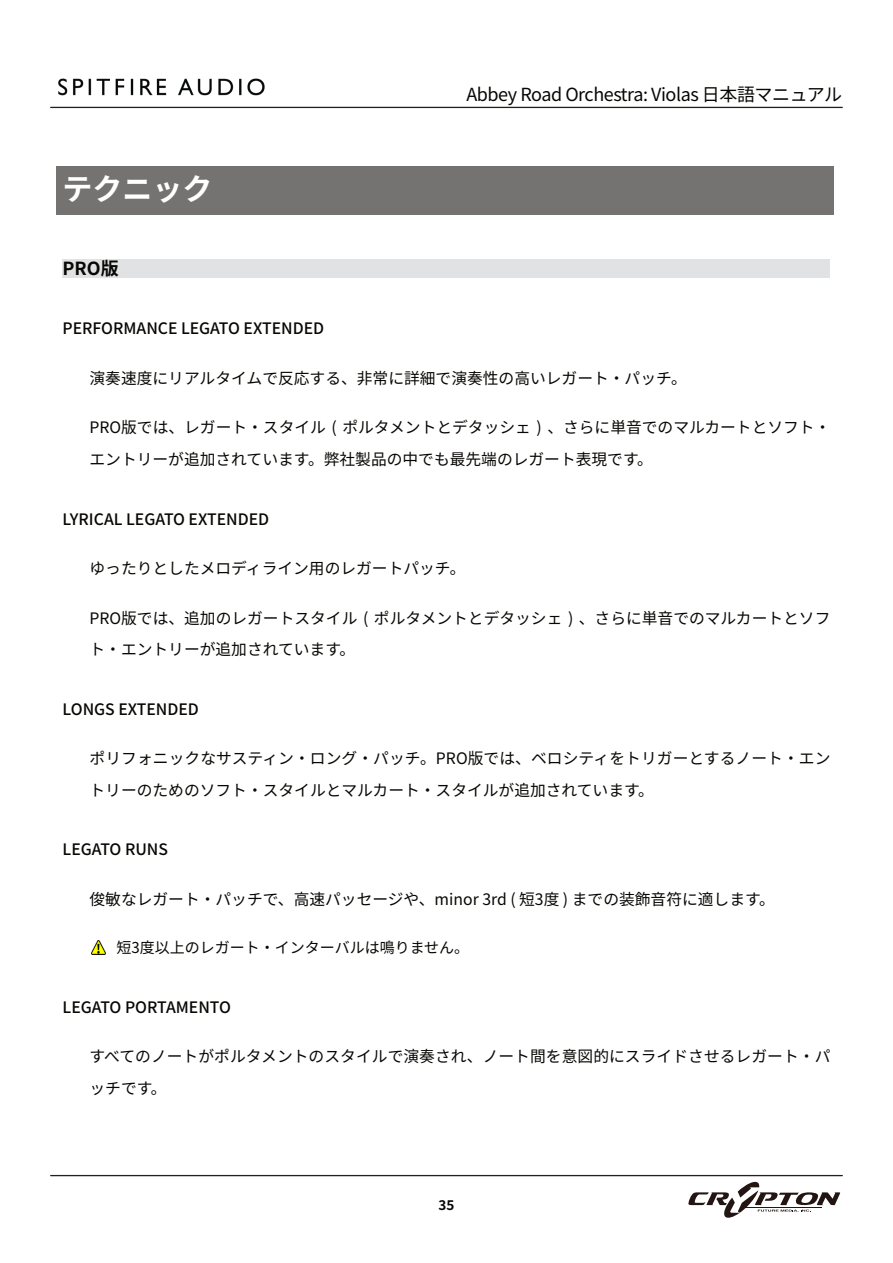
<style>
.page{position:relative;width:893px;height:1263px;background:#fff}
.page>*{position:absolute;margin:0;border:0;box-sizing:border-box;transform-origin:0 0}
.t1{font:700 30px "Source Han Sans JP";color:#fff}
.t2{font:18px "Source Han Sans JP";letter-spacing:-.025em;color:#080704}
.t3{font:700 18px "Source Han Sans JP";color:#080704}
.t4{font:15.75px/31.5px "Source Han Sans JP";color:#080704}
.t5{font:500 15.75px "Source Han Sans JP";color:#080704}
.t6{font:15px "Source Han Sans JP";color:#080704}
</style>
<div class="page">
<hr style="left:51px;top:107px;width:791px;height:1px;background:#231f20">
<hr style="left:51px;top:1175px;width:791px;height:1px;background:#231f20">
<svg style="left:688px;top:1181px;width:152px;height:37px"></svg>
<img style="left:58px;top:78px;width:207px;height:18px">
<div style="left:56px;top:167px;width:778px;height:48px;background:#757372"></div>
<div style="left:63px;top:259px;width:767px;height:19px;background:#e1e2e4"></div>
<img style="left:92px;top:941px;width:14px;height:13px">
<h1 class="t1" style="left:63px;top:173px;width:151px">テクニック</h1>
<p class="t3" style="left:63px;top:259px;width:58px">PRO版</p>
<p class="t2" style="left:466px;top:85px;width:377px">Abbey Road Orchestra: Violas 日本語マニュアル</p>
<p class="t5" style="left:63px;top:321px;width:263px">PERFORMANCE LEGATO EXTENDED</p>
<p class="t4" style="left:90px;top:362px;width:599px">演奏速度にリアルタイムで反応する、非常に詳細で演奏性の高いレガート‧パッチ。</p>
<p class="t4" style="left:90px;top:412px;width:742px">PRO版では、レガート‧スタイル ( ポルタメントとデタッシェ ) 、さらに単音でのマルカートとソフト‧エントリーが追加されています。弊社製品の中でも最先端のレガート表現です。</p>
<p class="t5" style="left:63px;top:511px;width:208px">LYRICAL LEGATO EXTENDED</p>
<p class="t4" style="left:90px;top:552px;width:378px">ゆったりとしたメロディライン用のレガートパッチ。</p>
<p class="t4" style="left:90px;top:602px;width:742px">PRO版では、追加のレガートスタイル ( ポルタメントとデタッシェ ) 、さらに単音でのマルカートとソフト‧エントリーが追加されています。</p>
<p class="t5" style="left:63px;top:701px;width:138px">LONGS EXTENDED</p>
<p class="t4" style="left:90px;top:742px;width:742px">ポリフォニックなサスティン‧ロング‧パッチ。PRO版では、ベロシティをトリガーとするノート‧エントリーのためのソフト‧スタイルとマルカート‧スタイルが追加されています。</p>
<p class="t5" style="left:63px;top:841px;width:107px">LEGATO RUNS</p>
<p class="t4" style="left:90px;top:883px;width:687px">俊敏なレガート‧パッチで、高速パッセージや、minor 3rd ( 短3度 ) までの装飾音符に適します。</p>
<p class="t6" style="left:117px;top:940px;width:354px">短3度以上のレガート‧インターバルは鳴りません。</p>
<p class="t5" style="left:63px;top:999px;width:170px">LEGATO PORTAMENTO</p>
<p class="t4" style="left:90px;top:1040px;width:742px">すべてのノートがポルタメントのスタイルで演奏され、ノート間を意図的にスライドさせるレガート‧パッチです。</p>
</div>
